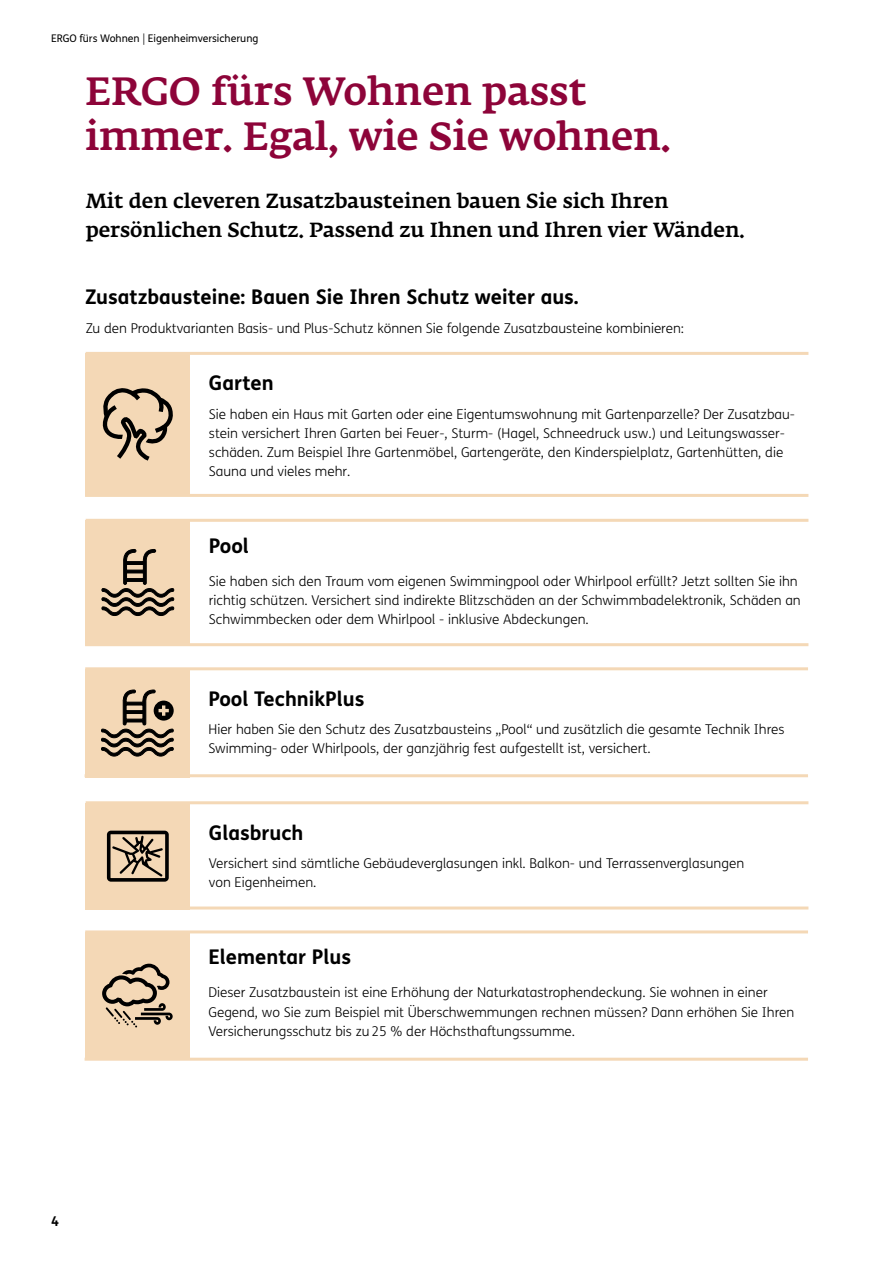
<style>
.page{position:relative;width:893px;height:1263px;background:#fff}
.page>*{position:absolute;margin:0;border:0;box-sizing:border-box;transform-origin:0 0}
.t1{font:500 39px/44.8px "Fedra Serif A Pro";color:#8d0439}
.t2{font:500 20.25px/28.7px "Fedra Serif A Pro";color:#000}
.t3{font:700 20.25px "FS Me";color:#000}
.t4{font:300 13.5px/19.2px "FS Me";color:#000}
.t5{font:700 13.5px "FS Me";color:#000}
.t6{font:10.5px "FS Me";color:#000}
.s1{font-weight:300}
</style>
<div class="page">
<hr style="left:86px;top:519px;width:722px;height:3px;background:#f4d8b6">
<hr style="left:85px;top:643px;width:723px;height:3px;background:#f4d8b6">
<div style="left:85px;top:669px;width:105px;height:108px;background:#f4d8b6"></div>
<hr style="left:85px;top:667px;width:723px;height:3px;background:#f4d8b6">
<hr style="left:85px;top:774px;width:723px;height:3px;background:#f4d8b6">
<div style="left:86px;top:803px;width:104px;height:106px;background:#f4d8b6"></div>
<hr style="left:86px;top:801px;width:722px;height:3px;background:#f4d8b6">
<hr style="left:85px;top:906px;width:723px;height:3px;background:#f4d8b6">
<div style="left:85px;top:932px;width:105px;height:127px;background:#f4d8b6"></div>
<hr style="left:85px;top:930px;width:723px;height:3px;background:#f4d8b6">
<hr style="left:85px;top:1058px;width:723px;height:3px;background:#f4d8b6">
<div style="left:86px;top:353px;width:104px;height:142px;background:#f4d8b6"></div>
<hr style="left:86px;top:352px;width:722px;height:3px;background:#f4d8b6">
<hr style="left:85px;top:494px;width:723px;height:3px;background:#f4d8b6">
<svg style="left:102px;top:388px;width:71px;height:73px"></svg>
<div style="left:86px;top:520px;width:104px;height:125px;background:#f4d8b6"></div>
<svg style="left:101px;top:549px;width:74px;height:67px"></svg>
<svg style="left:101px;top:689px;width:73px;height:68px"></svg>
<svg style="left:102px;top:964px;width:71px;height:63px"></svg>
<svg style="left:107px;top:831px;width:62px;height:51px"></svg>
<p class="t6" style="left:51px;top:31px;width:209px">ERGO fürs Wohnen <span class="s1">|</span> Eigenheimversicherung</p>
<h1 class="t1" style="left:85px;top:69px;width:587px">ERGO fürs Wohnen passt immer. Egal, wie Sie wohnen.</h1>
<h2 class="t2" style="left:86px;top:187px;width:660px">Mit den cleveren Zusatzbausteinen bauen Sie sich Ihren persönlichen Schutz. Passend zu Ihnen und Ihren vier Wänden.</h2>
<h2 class="t3" style="left:85px;top:281px;width:495px">Zusatzbausteine: Bauen Sie Ihren Schutz weiter aus.</h2>
<p class="t4" style="left:86px;top:319px;width:600px">Zu den Produktvarianten Basis- und Plus-Schutz können Sie folgende Zusatzbausteine kombinieren:</p>
<h2 class="t3" style="left:209px;top:367px;width:66px">Garten</h2>
<p class="t4" style="left:209px;top:404px;width:588px">Sie haben ein Haus mit Garten oder eine Eigentumswohnung mit Gartenparzelle? Der Zusatzbau&shy;stein versichert Ihren Garten bei Feuer-, Sturm- (Hagel, Schneedruck usw.) und Leitungswasser&shy;schäden. Zum Beispiel Ihre Gartenmöbel, Gartengeräte, den Kinderspielplatz, Gartenhütten, die Sauna und vieles mehr.</p>
<h2 class="t3" style="left:209px;top:530px;width:41px">Pool</h2>
<p class="t4" style="left:209px;top:571px;width:593px">Sie haben sich den Traum vom eigenen Swimmingpool oder Whirlpool erfüllt? Jetzt sollten Sie ihn richtig schützen. Versichert sind indirekte Blitzschäden an der Schwimmbadelektronik, Schäden an<br>Schwimmbecken oder dem Whirlpool - inklusive Abdeckungen.</p>
<h2 class="t3" style="left:208px;top:683px;width:157px">Pool TechnikPlus</h2>
<p class="t4" style="left:208px;top:720px;width:577px">Hier haben Sie den Schutz des Zusatzbausteins „Pool“ und zusätzlich die gesamte Technik Ihres<br>Swimming- oder Whirlpools, der ganzjährig fest aufgestellt ist, versichert.</p>
<h2 class="t3" style="left:209px;top:817px;width:96px">Glasbruch</h2>
<p class="t4" style="left:209px;top:853px;width:537px">Versichert sind sämtliche Gebäudeverglasungen inkl. Balkon- und Terrassenverglasungen von Eigenheimen.</p>
<h2 class="t3" style="left:208px;top:941px;width:144px">Elementar Plus</h2>
<p class="t5" style="left:51px;top:1211px;width:9px">4</p>
<p class="t4" style="left:208px;top:983px;width:587px">Dieser Zusatzbaustein ist eine Erhöhung der Naturkatastrophendeckung. Sie wohnen in einer<br>Gegend, wo Sie zum Beispiel mit Überschwemmungen rechnen müssen? Dann erhöhen Sie Ihren<br>Versicherungsschutz bis zu25 % der Höchsthaftungssumme.</p>
</div>
